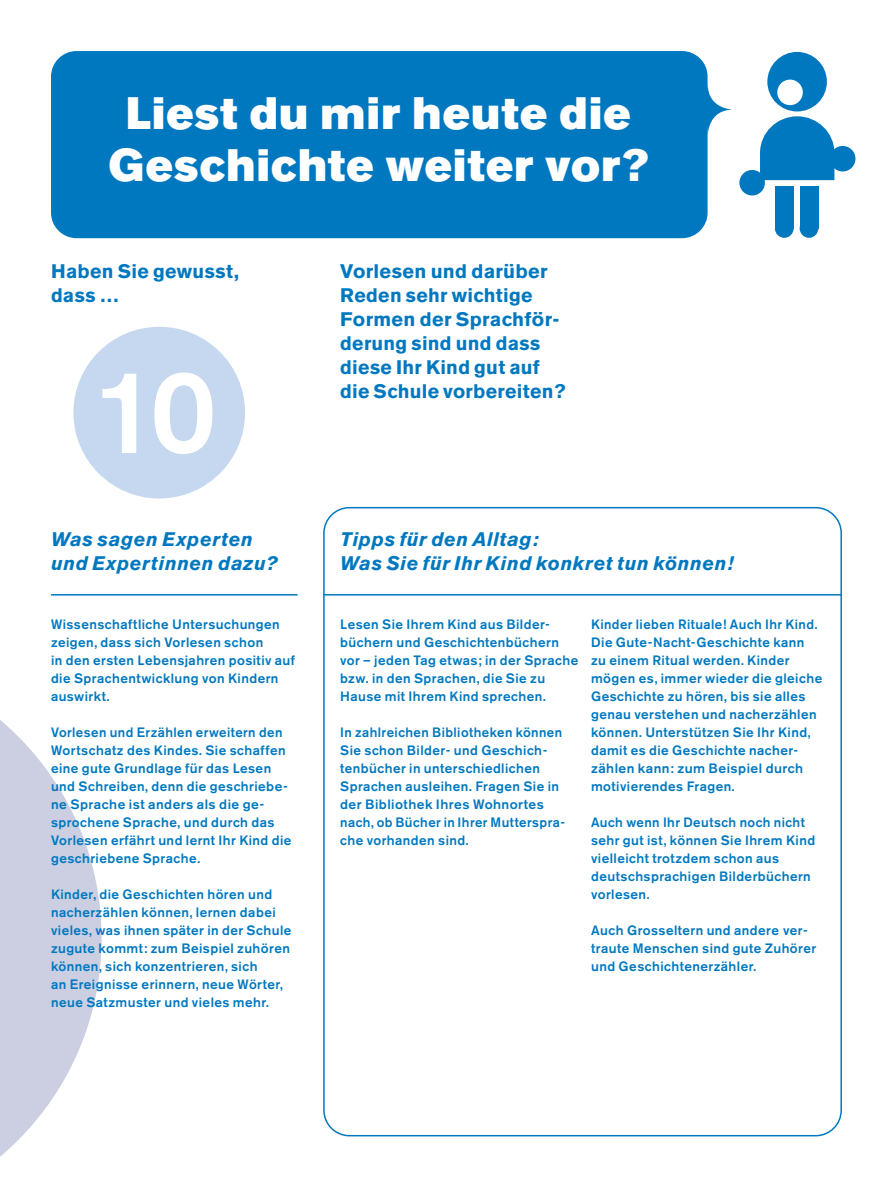
<style>
.page{position:relative;width:893px;height:1191px;background:#fff}
.page>*{position:absolute;margin:0;border:0;box-sizing:border-box;transform-origin:0 0}
.Zitate_gross{font:500 117.45px "Akzidenz Grotesk BE";color:#fff}
.zitate{font:45px "Akzidenz Grotesk BE Super";letter-spacing:.03em;color:#fff}
.Titeltexte{font:700 19.5px/24px "Akzidenz Grotesk BE";letter-spacing:.015em;color:#0078c0}
.Titeltexte-2{font:italic 700 19.5px/24px "Akzidenz Grotesk BE";letter-spacing:.03em;color:#0078c0}
.Lauftexte_Tipps_farb{font:500 13.5px/18px "Akzidenz Grotesk BE";letter-spacing:.03em;color:#0078c0}
</style>
<div class="page">
<div style="left:73px;top:327px;width:172px;height:171px;background:#c6d8ef;border-radius:50%"></div>
<svg style="left:0;top:720px;width:102px;height:437px;fill:#cccee1"></svg>
<div style="left:51px;top:51px;width:657px;height:187px;background:#0078c0;border-radius:26px"></div>
<svg style="left:682px;top:84px;width:51px;height:51px"></svg>
<hr style="left:51px;top:594px;width:247px;height:1px;background:#0078c0">
<hr style="left:323px;top:594px;width:519px;height:1px;background:#0078c0">
<div style="left:767px;top:52px;width:60px;height:59px;background:#0078c0;border-radius:50%"></div>
<svg style="left:760px;top:116px;width:74px;height:64px;background:#2089c8"></svg>
<div style="left:739px;top:170px;width:26px;height:25px;background:#0078c0;border-radius:50%"></div>
<div style="left:777px;top:80px;width:26px;height:25px;background:#fff;border-radius:50%"></div>
<div style="left:775px;top:186px;width:19px;height:42px;background:#0078c0"></div>
<div style="left:775px;top:219px;width:19px;height:19px;background:#0078c0;border-radius:50%"></div>
<div style="left:800px;top:186px;width:18px;height:42px;background:#0078c0"></div>
<div style="left:800px;top:219px;width:18px;height:19px;background:#0078c0;border-radius:50%"></div>
<div style="left:830px;top:146px;width:25px;height:25px;background:#0078c0;border-radius:50%"></div>
<p class="zitate" style="left:126px;top:87px;width:506px">Liest du mir heute die</p>
<p class="zitate" style="left:109px;top:139px;width:541px">Geschichte weiter vor?</p>
<p class="Titeltexte" style="left:51px;top:260px;width:189px">Haben Sie gewusst,</p>
<p class="Titeltexte" style="left:51px;top:284px;width:70px">dass …</p>
<p class="Zitate_gross" style="left:94px;top:340px;width:124px">10</p>
<p class="Titeltexte" style="left:340px;top:260px;width:227px">Vorlesen und darüber<br>Reden sehr wichtige<br>Formen der Sprachför&shy;derung sind und dass diese Ihr Kind gut auf die Schule vorbereiten?</p>
<p class="Titeltexte-2" style="left:51px;top:527px;width:228px">Was sagen Experten und Expertinnen dazu?</p>
<p class="Titeltexte-2" style="left:340px;top:527px;width:200px">Tipps für den Alltag:</p>
<p class="Titeltexte-2" style="left:340px;top:551px;width:395px">Was Sie für Ihr Kind konkret tun können!</p>
<p class="Lauftexte_Tipps_farb" style="left:51px;top:615px;width:246px">Wissenschaftliche Untersuchungen zeigen, dass sich Vorlesen schon<br>in den ersten Lebensjahren positiv auf die Sprachentwicklung von Kindern auswirkt.</p>
<p class="Lauftexte_Tipps_farb" style="left:51px;top:723px;width:242px">Vorlesen und Erzählen erweitern den Wortschatz des Kindes. Sie schaffen eine gute Grundlage für das Lesen und Schreiben, denn die geschriebe&shy;ne Sprache ist anders als die ge&shy;sprochene Sprache, und durch das Vorlesen erfährt und lernt Ihr Kind die geschriebene Sprache.</p>
<p class="Lauftexte_Tipps_farb" style="left:51px;top:885px;width:242px">Kinder, die Geschichten hören und nacherzählen können, lernen dabei vieles, was ihnen später in der Schule zugute kommt: zum Beispiel zuhören können, sich konzentrieren, sich<br>an Ereignisse erinnern, neue Wörter, neue Satzmuster und vieles mehr.</p>
<p class="Lauftexte_Tipps_farb" style="left:340px;top:615px;width:240px">Lesen Sie Ihrem Kind aus Bilder&shy;büchern und Geschichtenbüchern vor – jeden Tag etwas; in der Sprache bzw. in den Sprachen, die Sie zu<br>Hause mit Ihrem Kind sprechen.</p>
<p class="Lauftexte_Tipps_farb" style="left:340px;top:723px;width:226px">In zahlreichen Bibliotheken können<br>Sie schon Bilder- und Geschich&shy;tenbücher in unterschiedlichen<br>Sprachen ausleihen. Fragen Sie in der Bibliothek Ihres Wohnortes nach, ob Bücher in Ihrer Mutterspra&shy;che vorhanden sind.</p>
<p class="Lauftexte_Tipps_farb" style="left:591px;top:615px;width:233px">Kinder lieben Rituale! Auch Ihr Kind.<br>Die Gute-Nacht-Geschichte kann zu einem Ritual werden. Kinder mögen es, immer wieder die gleiche<br>Geschichte zu hören, bis sie alles genau verstehen und nacherzählen können. Unterstützen Sie Ihr Kind, damit es die Geschichte nacher&shy;zählen kann: zum Beispiel durch motivierendes Fragen.</p>
<p class="Lauftexte_Tipps_farb" style="left:591px;top:813px;width:226px">Auch wenn Ihr Deutsch noch nicht sehr gut ist, können Sie Ihrem Kind vielleicht trotzdem schon aus deutschsprachigen Bilderbüchern vorlesen.</p>
<p class="Lauftexte_Tipps_farb" style="left:591px;top:921px;width:227px">Auch Grosseltern und andere ver&shy;traute Menschen sind gute Zuhörer und Geschichtenerzähler.</p>
</div>
